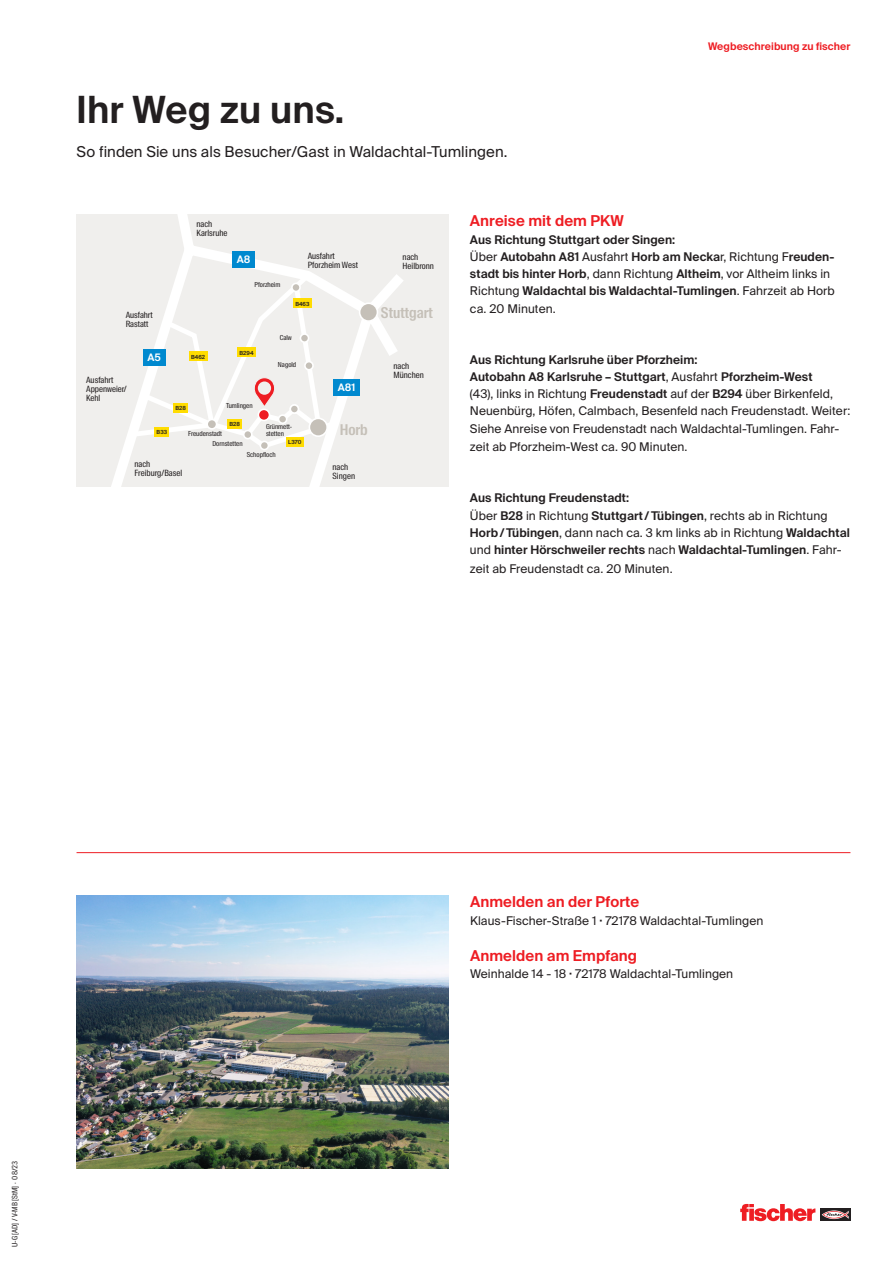
<style>
.page{position:relative;width:893px;height:1263px;background:#fff}
.page>*{position:absolute;margin:0;border:0;box-sizing:border-box;transform-origin:0 0}
.t1{font:600 37.5px "fischerstrong";letter-spacing:.005em;color:#231f20}
.t2{font:15px "fischerstrong";letter-spacing:.005em;color:#231f20}
.t3{font:600 15px "fischerstrong";letter-spacing:.005em;color:#ee1d23}
.t4{font:600 14.85px "fischerstrong Cond";color:#c5c0b8}
.t5{font:12px/17.2px "fischerstrong";letter-spacing:.005em;color:#231f20}
.t6{font:600 12px/17.2px "fischerstrong";letter-spacing:.005em;color:#231f20}
.t7{font:600 10.5px "fischerstrong";letter-spacing:.005em;color:#ee1d23}
.t8{font:600 10.35px "fischerstrong";color:#fff}
.t9{font:8.7px/9.1px "fischerstrong Cond";color:#231f20}
.t10{font:7.5px "fischerstrong Cond";color:#231f20}
.t11{font:6.9px/6.9px "fischerstrong Cond";color:#231f20}
.t12{font:600 5.55px "fischerstrong";color:#231f20}
.s1{font-weight:400}
.s2{font-weight:600}
</style>
<div class="page">
<div style="left:820px;top:1209px;width:30px;height:12px;background:#231f20"></div>
<svg style="left:822px;top:1210px;width:27px;height:9px"></svg>
<svg style="left:740px;top:1204px;width:75px;height:17px"></svg>
<div style="left:77px;top:214px;width:372px;height:272px;background:#f0efed"></div>
<svg style="left:111px;top:214px;width:292px;height:272px"></svg>
<div style="left:360px;top:303px;width:17px;height:18px;background:#c5c0b8;border-radius:50%"></div>
<div style="left:359px;top:302px;width:19px;height:20px;border:2px solid #fff;border-radius:50%"></div>
<svg style="left:126px;top:271px;width:215px;height:180px"></svg>
<div style="left:300px;top:334px;width:9px;height:8px;background:#c5c0b8;border-radius:50%"></div>
<div style="left:300px;top:333px;width:9px;height:10px;border:2px solid #fff;border-radius:50%"></div>
<div style="left:305px;top:362px;width:8px;height:8px;background:#c5c0b8;border-radius:50%"></div>
<div style="left:304px;top:361px;width:10px;height:9px;border:2px solid #fff;border-radius:50%"></div>
<div style="left:292px;top:283px;width:8px;height:8px;background:#c5c0b8;border-radius:50%"></div>
<div style="left:291px;top:283px;width:10px;height:9px;border:2px solid #fff;border-radius:50%"></div>
<div style="left:290px;top:405px;width:8px;height:8px;background:#c5c0b8;border-radius:50%"></div>
<div style="left:289px;top:404px;width:10px;height:10px;border:2px solid #fff;border-radius:50%"></div>
<div style="left:244px;top:430px;width:8px;height:9px;background:#c5c0b8;border-radius:50%"></div>
<div style="left:243px;top:430px;width:10px;height:9px;border:2px solid #fff;border-radius:50%"></div>
<div style="left:260px;top:441px;width:8px;height:9px;background:#c5c0b8;border-radius:50%"></div>
<div style="left:260px;top:441px;width:9px;height:9px;border:2px solid #fff;border-radius:50%"></div>
<div style="left:279px;top:415px;width:8px;height:8px;background:#c5c0b8;border-radius:50%"></div>
<div style="left:278px;top:414px;width:9px;height:10px;border:2px solid #fff;border-radius:50%"></div>
<div style="left:207px;top:419px;width:10px;height:10px;background:#c5c0b8;border-radius:50%"></div>
<div style="left:206px;top:419px;width:11px;height:11px;border:2px solid #fff;border-radius:50%"></div>
<div style="left:258px;top:409px;width:11px;height:11px;background:#ee1d23;border-radius:50%"></div>
<div style="left:258px;top:408px;width:12px;height:13px;border:2px solid #fff;border-radius:50%"></div>
<div style="left:333px;top:379px;width:27px;height:17px;background:#0089cf"></div>
<div style="left:286px;top:437px;width:18px;height:9px;background:#ffdc01"></div>
<div style="left:237px;top:348px;width:19px;height:9px;background:#ffdc01"></div>
<div style="left:189px;top:352px;width:18px;height:9px;background:#ffdc01"></div>
<div style="left:227px;top:420px;width:15px;height:9px;background:#ffdc01"></div>
<div style="left:173px;top:403px;width:15px;height:9px;background:#ffdc01"></div>
<div style="left:154px;top:427px;width:15px;height:9px;background:#ffdc01"></div>
<div style="left:232px;top:251px;width:23px;height:17px;background:#0089cf"></div>
<div style="left:143px;top:349px;width:23px;height:17px;background:#0089cf"></div>
<div style="left:293px;top:299px;width:18px;height:9px;background:#ffdc01"></div>
<img style="left:77px;top:896px;width:372px;height:272px">
<hr style="left:77px;top:852px;width:773px;height:1px;background:#ee1d23">
<h1 class="t1" style="left:77px;top:88px;width:269px">Ihr Weg zu uns.</h1>
<p class="t2" style="left:77px;top:143px;width:432px">So finden Sie uns als Besucher/Gast in Waldachtal-Tumlingen.</p>
<p class="t7" style="left:708px;top:41px;width:144px">Wegbeschreibung zu fischer</p>
<p class="t9" style="left:197px;top:220px;width:32px">nach<br>Karlsruhe</p>
<p class="t8" style="left:237px;top:253px;width:15px">A8</p>
<p class="t9" style="left:308px;top:252px;width:52px">Ausfahrt<br>Pforzheim West</p>
<p class="t9" style="left:403px;top:252px;width:33px">nach<br>Heilbronn</p>
<p class="t11" style="left:254px;top:281px;width:27px">Pforzheim</p>
<p class="t9" style="left:126px;top:311px;width:29px">Ausfahrt<br>Rastatt</p>
<p class="t12" style="left:295px;top:300px;width:16px">B463</p>
<p class="t4" style="left:381px;top:304px;width:53px">Stuttgart</p>
<p class="t11" style="left:280px;top:334px;width:14px">Calw</p>
<p class="t9" style="left:86px;top:375px;width:42px">Ausfahrt<br>Appenweier/<br>Kehl</p>
<p class="t8" style="left:147px;top:351px;width:15px">A5</p>
<p class="t12" style="left:191px;top:354px;width:15px">B462</p>
<p class="t12" style="left:175px;top:405px;width:12px">B28</p>
<p class="t12" style="left:240px;top:350px;width:15px">B294</p>
<p class="t11" style="left:226px;top:402px;width:28px">Tumlingen</p>
<p class="t11" style="left:278px;top:361px;width:20px">Nagold</p>
<p class="t8" style="left:338px;top:381px;width:19px">A81</p>
<p class="t9" style="left:394px;top:361px;width:32px">nach<br>München</p>
<p class="t12" style="left:157px;top:429px;width:12px">B33</p>
<p class="t12" style="left:229px;top:421px;width:12px">B28</p>
<p class="t11" style="left:188px;top:430px;width:35px">Freudenstadt</p>
<p class="t11" style="left:266px;top:423px;width:28px">Grünmett&shy;stetten</p>
<p class="t4" style="left:340px;top:421px;width:30px">Horb</p>
<p class="t11" style="left:212px;top:440px;width:32px">Dornstetten</p>
<p class="t12" style="left:288px;top:439px;width:15px">L370</p>
<p class="t9" style="left:135px;top:459px;width:49px">nach<br>Freiburg/Basel</p>
<p class="t11" style="left:247px;top:452px;width:30px">Schopfloch</p>
<p class="t9" style="left:333px;top:463px;width:24px">nach<br>Singen</p>
<p class="t3" style="left:470px;top:212px;width:155px">Anreise mit dem PKW</p>
<p class="t6" style="left:470px;top:231px;width:366px">Aus Richtung Stuttgart oder Singen:<br><span class="s1">Über</span> Autobahn A81 <span class="s1">Ausfahrt</span> Horb am Necka<span class="s1">r, Richtung F</span>reuden&shy;stadt bis hinter Horb<span class="s1">, dann Richtung</span> Altheim<span class="s1">, vor Altheim links in Richtung</span> Waldachtal bis Waldachtal-Tumlingen<span class="s1">. Fahrzeit ab Horb ca. 20 Minuten.</span></p>
<p class="t5" style="left:470px;top:351px;width:382px"><span class="s2">Aus Richtung Karlsruhe über Pforzheim:<br>Autobahn A8 Karlsruhe – Stuttgart</span>, Ausfahrt <span class="s2">Pforzheim-West<br></span>(43), links in Richtung <span class="s2">Freudenstadt</span> auf der <span class="s2">B294</span> über Birkenfeld, Neuenbürg, Höfen, Calmbach, Besenfeld nach Freudenstadt. Weiter:<br>Siehe Anreise von Freudenstadt nach Waldachtal-Tumlingen. Fahr-</p>
<p class="t5" style="left:470px;top:438px;width:219px">zeit ab Pforzheim-West ca. 90 Minuten.</p>
<p class="t6" style="left:470px;top:489px;width:381px">Aus Richtung Freudenstadt:<br><span class="s1">Über</span> B28 <span class="s1">in Richtung</span> Stuttgart/Tübingen<span class="s1">, rechts ab in Richtung </span>Horb/Tübingen<span class="s1">, dann nach ca. 3 km links ab in Richtung</span> Waldachtal <span class="s1">und</span> hinter Hörschweiler rechts <span class="s1">nach</span> Waldachtal-Tumlingen<span class="s1">. Fahr-</span></p>
<p class="t5" style="left:470px;top:560px;width:204px">zeit ab Freudenstadt ca. 20 Minuten.</p>
<p class="t10" style="left:10px;top:1247px;width:88px;rotate:-90deg">U-G [AD] / V-MB [StM] · 08/23</p>
<p class="t3" style="left:470px;top:893px;width:171px">Anmelden an der Pforte</p>
<p class="t5" style="left:470px;top:912px;width:295px">Klaus-Fischer-Straße 1 <span class="s2">·</span> 72178 Waldachtal-Tumlingen</p>
<p class="t3" style="left:470px;top:947px;width:169px">Anmelden am Empfang</p>
<p class="t5" style="left:470px;top:965px;width:265px">Weinhalde 14 - 18 <span class="s2">·</span> 72178 Waldachtal-Tumlingen</p>
</div>
